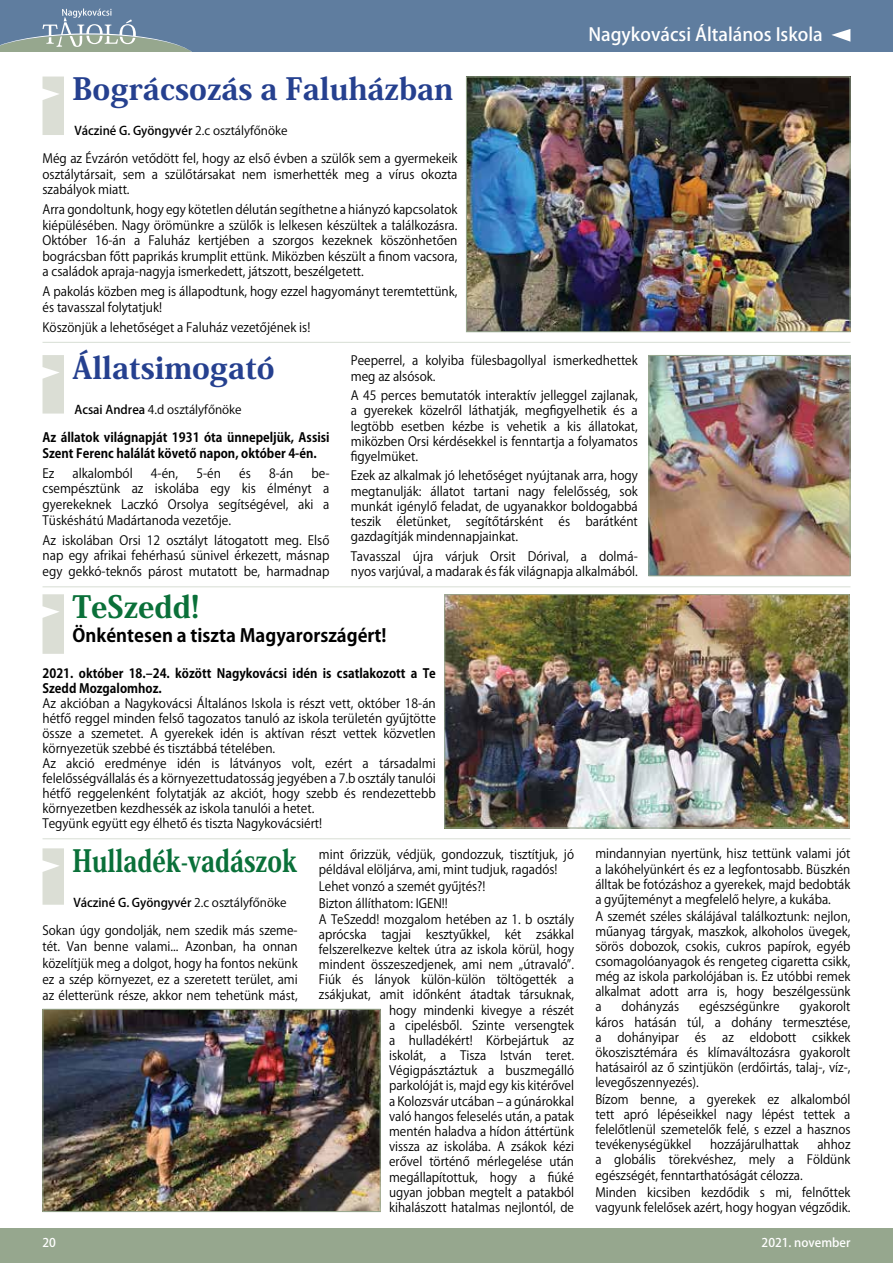
<style>
.page{position:relative;width:893px;height:1263px;background:#fff}
.page>*{position:absolute;margin:0;border:0;box-sizing:border-box;transform-origin:0 0}
.t1{font:800 30.3px "Koz Min Pr 6 N";color:#25408f}
.t2{font:800 30.3px "Koz Min Pr 6 N";color:#0a7039;scale:.82 1}
.t3{font:800 30.3px "Koz Min Pr 6 N";color:#0a7039}
.t4{font:700 18px "Koz Go Pr 6 N";color:#000}
.t5{font:500 18px "Koz Go Pr 6 N";color:#fff}
.t6{font:12.75px/15.3px "Koz Go Pr 6 N";color:#000;text-align:justify;scale:.95 1}
.t7{font:12.75px/15.1px "Koz Go Pr 6 N";color:#000;text-align:justify;scale:.94 1}
.t8{font:700 12.75px/15.8px "Koz Go Pr 6 N";color:#000;scale:.95 1}
.t9{font:500 12px "Koz Go Pr 6 N";color:#000}
.t10{font:500 12px "Koz Go Pr 6 N";color:#fff}
.t11{font:12px "Koz Go Pr 6 N";color:#000}
.s1{font-weight:400}
.s2{font-weight:500}
</style>
<div class="page">
<div style="left:0;top:0;width:893px;height:51px;background:#5f7d9f"></div>
<svg style="left:831px;top:29px;width:19px;height:13px"></svg>
<svg style="left:0;top:9px;width:191px;height:42px"></svg>
<div style="left:0;top:1229px;width:893px;height:34px;background:#96a78e"></div>
<svg style="left:43px;top:77px;width:21px;height:58px"></svg>
<img style="left:468px;top:79px;width:380px;height:251px">
<div style="left:466px;top:77px;width:384px;height:255px;border:1px solid #96a78e"></div>
<svg style="left:43px;top:355px;width:21px;height:59px"></svg>
<img style="left:650px;top:357px;width:198px;height:217px">
<div style="left:648px;top:355px;width:202px;height:221px;border:1px solid #96a78e"></div>
<svg style="left:43px;top:594px;width:21px;height:60px"></svg>
<img style="left:446px;top:596px;width:401px;height:230px">
<div style="left:444px;top:594px;width:405px;height:234px;border:1px solid #96a78e"></div>
<svg style="left:43px;top:848px;width:21px;height:57px"></svg>
<img style="left:45px;top:1011px;width:334px;height:199px">
<div style="left:43px;top:1009px;width:338px;height:203px;border:1px solid #96a78e"></div>
<hr style="left:43px;top:342px;width:807px;height:1px;background:#96a78e">
<hr style="left:43px;top:586px;width:807px;height:1px;background:#96a78e">
<hr style="left:43px;top:838px;width:807px;height:1px;background:#96a78e">
<h1 class="t1" style="left:73px;top:72px;width:382px">Bográcsozás a Faluházban</h1>
<p class="t9" style="left:74px;top:124px;width:215px">Vácziné G. Gyöngyvér <span class="s1">2.c osztályfőnöke</span></p>
<p class="t6" style="left:43px;top:151px;width:438px">Még az Évzárón vetődött fel, hogy az első évben a szülők sem a gyermekeik osztálytársait, sem a szülőtársakat nem ismerhették meg a vírus okozta szabályok miatt.</p>
<p class="t6" style="left:43px;top:202px;width:438px">Arra gondoltunk, hogy egy kötetlen délután segíthetne a hiányzó kapcsolatok kiépülésében. Nagy örömünkre a szülők is lelkesen készültek a találkozásra.<br>Október 16-án a Faluház kertjében a szorgos kezeknek köszönhetően bográcsban főtt paprikás krumplit ettünk. Miközben készült a finom vacsora, a családok apraja-nagyja ismerkedett, játszott, beszélgetett.</p>
<p class="t6" style="left:43px;top:284px;width:438px">A pakolás közben meg is állapodtunk, hogy ezzel hagyományt teremtettünk, és tavasszal folytatjuk!</p>
<p class="t6" style="left:43px;top:320px;width:284px">Köszönjük a lehetőséget a Faluház vezetőjének is!</p>
<h2 class="t5" style="left:588px;top:25px;width:236px">Nagykovácsi Általános Iskola</h2>
<h1 class="t1" style="left:73px;top:351px;width:204px">Állatsimogató</h1>
<p class="t11" style="left:74px;top:402px;width:169px"><span class="s2">Acsai Andrea</span> 4.d osztályfőnöke</p>
<p class="t8" style="left:43px;top:430px;width:304px">Az állatok világnapját 1931 óta ünnepeljük, Assisi<br>Szent Ferenc halálát követő napon, október 4-én.</p>
<p class="t6" style="left:43px;top:465px;width:14px">Ez</p>
<p class="t6" style="left:73px;top:465px;width:65px">alkalomból</p>
<p class="t6" style="left:151px;top:465px;width:30px">4-én,</p>
<p class="t6" style="left:196px;top:465px;width:27px">5-én</p>
<p class="t6" style="left:239px;top:465px;width:14px">és</p>
<p class="t6" style="left:269px;top:465px;width:27px">8-án</p>
<p class="t6" style="left:43px;top:465px;width:304px;line-height:15.8px;text-indent:269px">be&shy;csempésztünk az iskolába egy kis élményt a gyerekeknek Laczkó Orsolya segítségével, aki a Tüskéshátú Madártanoda vezetője.</p>
<p class="t6" style="left:43px;top:532px;width:304px;line-height:15.8px">Az iskolában Orsi 12 osztályt látogatott meg. Első nap egy afrikai fehérhasú sünivel érkezett, másnap egy gekkó-teknős párost mutatott be, harmadnap</p>
<p class="t6" style="left:351px;top:353px;width:304px">Peeperrel, a kolyiba fülesbagollyal ismerkedhettek meg az alsósok.</p>
<p class="t6" style="left:351px;top:388px;width:304px">A 45 perces bemutatók interaktív jelleggel zajlanak, a gyerekek közelről láthatják, megfigyelhetik és a legtöbb esetben kézbe is vehetik a kis állatokat, miközben Orsi kérdésekkel is fenntartja a folyamatos figyelmüket.</p>
<p class="t6" style="left:351px;top:468px;width:304px">Ezek az alkalmak jó lehetőséget nyújtanak arra, hogy megtanulják: állatot tartani nagy felelősség, sok munkát igénylő feladat, de ugyanakkor boldogabbá teszik életünket, segítőtársként és barátként gazdagítják mindennapjainkat.</p>
<p class="t6" style="left:351px;top:549px;width:304px">Tavasszal újra várjuk Orsit Dórival, a dolmá&shy;nyos varjúval, a madarak és fák világnapja alkalmából.</p>
<h1 class="t3" style="left:73px;top:590px;width:129px">TeSzedd!</h1>
<h2 class="t4" style="left:73px;top:625px;width:315px">Önkéntesen a tiszta Magyarországért!</h2>
<p class="t8" style="left:43px;top:666px;width:416px;line-height:15px">2021. október 18.–24. között Nagykovácsi idén is csatlakozott a Te<br>Szedd Mozgalomhoz.</p>
<p class="t6" style="left:43px;top:696px;width:416px;text-align:left">Az akcióban a Nagykovácsi Általános Iskola is részt vett, október 18-án hétfő reggel minden felső tagozatos tanuló az iskola területén gyűjtötte össze a szemetet. A gyerekek idén is aktívan részt vettek közvetlen környezetük szebbé és tisztábbá tételében.<br>Az akció eredménye idén is látványos volt, ezért a társadalmi felelősségvállalás és a környezettudatosság jegyében a 7.b osztály tanulói hétfő reggelenként folytatják az akciót, hogy szebb és rendezettebb környezetben kezdhessék az iskola tanulói a hetet.<br>Tegyünk együtt egy élhető és tiszta Nagykovácsiért!</p>
<h1 class="t2" style="left:73px;top:844px;width:275px">Hulladék-vadászok</h1>
<p class="t9" style="left:73px;top:896px;width:215px">Vácziné G. Gyöngyvér <span class="s1">2.c osztályfőnöke</span></p>
<p class="t7" style="left:43px;top:922px;width:273px;line-height:16.2px">Sokan úgy gondolják, nem szedik más szeme&shy;tét. Van benne valami... Azonban, ha onnan közelítjük meg a dolgot, hogy ha fontos nekünk ez a szép környezet, ez a szeretett terület, ami az életterünk része, akkor nem tehetünk mást,</p>
<p class="t7" style="left:319px;top:846px;width:273px">mint őrizzük, védjük, gondozzuk, tisztítjuk, jó példával elöljárva, ami, mint tudjuk, ragadós!</p>
<p class="t7" style="left:319px;top:878px;width:179px;line-height:17.2px">Lehet vonzó a szemét gyűjtés?!<br>Bizton állíthatom: IGEN!!</p>
<p class="t7" style="left:319px;top:911px;width:273px;text-align:right">A TeSzedd! mozgalom hetében az 1. b osztály aprócska tagjai kesztyűkkel, két zsákkal felszerelkezve keltek útra az iskola körül, hogy mindent összeszedjenek, ami nem „útravaló”.<br>Fiúk és lányok külön-külön töltögették a zsákjukat, amit időnként átadtak társuknak, hogy mindenki kivegye a részét<br>a cipelésből. Szinte versengtek<br>a hulladékért! Körbejártuk az<br>iskolát, a Tisza István teret.<br>Végigpásztáztuk a buszmegálló<br>parkolóját is, majd egy kis kitérővel<br>a Kolozsvár utcában – a gúnárokkal<br>való hangos feleselés után, a patak<br>mentén haladva a hídon áttértünk<br>vissza az iskolába. A zsákok kézi<br>erővel történő mérlegelése után megállapítottuk, hogy a fiúké<br>ugyan jobban megtelt a patakból<br>kihalászott hatalmas nejlontól, de</p>
<p class="t7" style="left:595px;top:846px;width:273px">mindannyian nyertünk, hisz tettünk valami jót a lakóhelyünkért és ez a legfontosabb. Büszkén álltak be fotózáshoz a gyerekek, majd bedobták a gyűjteményt a megfelelő helyre, a kukába.</p>
<p class="t7" style="left:595px;top:909px;width:273px">A szemét széles skálájával találkoztunk: nejlon, műanyag tárgyak, maszkok, alkoholos üvegek, sörös dobozok, csokis, cukros papírok, egyéb csomagolóanyagok és rengeteg cigaretta csikk, még az iskola parkolójában is. Ez utóbbi remek alkalmat adott arra is, hogy beszélgessünk a</p>
<p class="t7" style="left:595px;top:999px;width:273px;text-indent:204px">gyakorolt káros hatásán túl, a dohány termesztése, a dohányipar és az eldobott csikkek ökoszisztémára és klímaváltozásra gyakorolt hatásairól az ő szintjükön (erdőirtás, talaj-, víz-, levegőszennyezés).</p>
<p class="t7" style="left:595px;top:1092px;width:273px">Bízom benne, a gyerekek ez alkalomból tett apró lépéseikkel nagy lépést tettek a felelőtlenül szemetelők felé, s ezzel a hasznos tevékenységükkel</p>
<p class="t7" style="left:622px;top:999px;width:63px">dohányzás</p>
<p class="t7" style="left:699px;top:999px;width:87px">egészségünkre</p>
<p class="t7" style="left:595px;top:1137px;width:273px;text-indent:222px">ahhoz a globális törekvéshez, mely a Földünk egészségét, fenntarthatóságát célozza.</p>
<p class="t7" style="left:595px;top:1185px;width:273px">Minden kicsiben kezdődik s mi, felnőttek vagyunk felelősek azért, hogy hogyan végződik.</p>
<p class="t7" style="left:710px;top:1137px;width:96px">hozzájárulhattak</p>
<p class="t10" style="left:43px;top:1236px;width:15px">20</p>
<p class="t10" style="left:762px;top:1236px;width:90px">2021. november</p>
<p class="t10" style="left:43px;top:1236px;width:8px">4</p>
<p class="t10" style="left:782px;top:1236px;width:70px">015. március</p>
</div>
